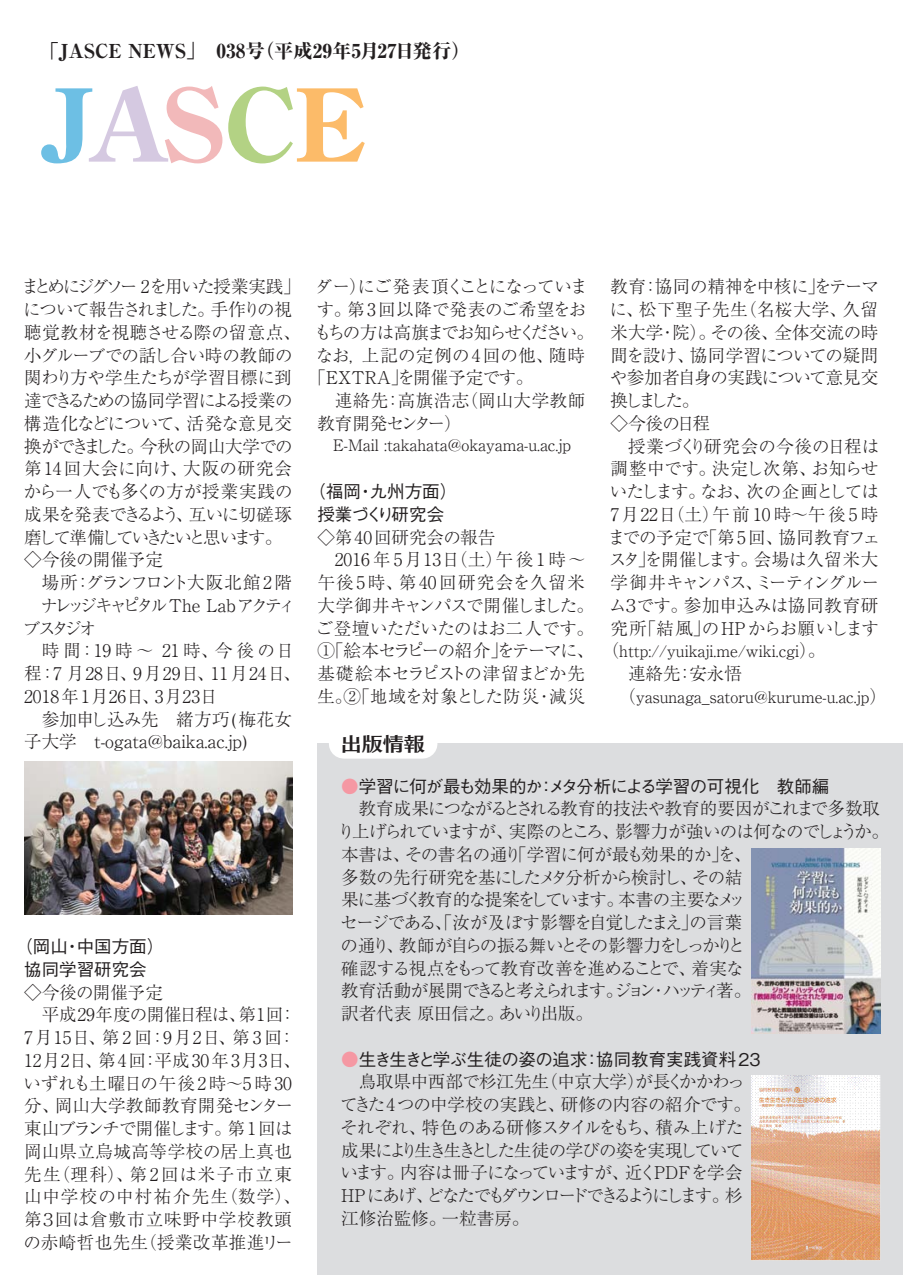
<style>
.page{position:relative;width:903px;height:1275px;background:#fff}
.page>*{position:absolute;margin:0;border:0;box-sizing:border-box;transform-origin:0 0}
.t1{font:800 19.25px "Ryumin Pro";color:#231f20}
.t2{font:19.07px "Skip Std B";color:#231f20;scale:1.1 1}
.t3{font:300 17.5px/22.8px "Ryumin Pro";letter-spacing:-.02em;color:#231f20}
.t4{font:300 17.5px/22.8px "Ryumin Pro";letter-spacing:-.07em;color:#231f20}
.t5{font:300 17.5px/22.8px "Ryumin Pro";letter-spacing:.025em;color:#231f20}
.t6{font:300 17.5px/22.8px "Ryumin Pro";letter-spacing:-.055em;color:#231f20}
.t7{font:300 17.5px/22.8px "Ryumin Pro";color:#231f20}
.t8{font:300 17.5px "Ryumin Pro";letter-spacing:.02em;color:#231f20}
.t9{font:300 17.5px "Ryumin Pro";letter-spacing:-.125em;color:#231f20}
.t10{font:300 17.5px "Ryumin Pro";letter-spacing:-.08em;color:#231f20}
.t11{font:300 17.5px "Ryumin Pro";letter-spacing:.03em;color:#231f20}
.t12{font:300 15.75px "Ryumin Pro";color:#231f20}
.s1{font-family:"Gothic BBB Pro";font-weight:500}
.s2{font-size:17.5px}
.s3{font-family:"Gothic BBB Pro";font-weight:500;color:#f598a3}
</style>
<div class="page">
<svg style="left:41px;top:86px;width:181px;height:77px"></svg>
<svg style="left:228px;top:87px;width:137px;height:76px"></svg>
<div style="left:317px;top:744px;width:586px;height:531px;background:#dcdddf"></div>
<img style="left:751px;top:1075px;width:129px;height:185px">
<img style="left:751px;top:849px;width:129px;height:184px">
<div style="left:344px;top:729px;width:79px;height:30px;background:#fff"></div>
<img style="left:24px;top:761px;width:268px;height:154px">
<p class="t1" style="left:40px;top:36px;width:432px">「JASCE NEWS」　038号（平成29年5月27日発行）</p>
<p class="t3" style="left:22px;top:274px;width:281px">まとめにジグソー 2を用いた授業実践」について報告されました。手作りの視聴覚教材を視聴させる際の留意点、小グルーブでの話し合い時の教師の関わり方や学生たちが学習目標に到達できるための協同学習による授業の構造化などについて、活発な意見交換ができました。今秋の岡山大学での第14回大会に向け、大阪の研究会から一人でも多くの方が授業実践の成果を発表できるよう、互いに切磋琢磨して準備していきたいと思います。◇今後の開催予定<br>　場所：グランフロント大阪北館 2 階　ナレッジキャピタル The Lab アクティブスタジオ<br>　時間：19 時～ 21 時、今後の日程：7 月28日、9月29日、11月24日、<br>2018年1月26日、3月23日<br>　参加申し込み先　緒方巧(梅花女子大学　t-ogata@baika.ac.jp)</p>
<p class="t10" style="left:315px;top:273px;width:274px">ダー）にご発表頂くことになっていま</p>
<p class="t8" style="left:317px;top:296px;width:271px">す。第3回以降で発表のご希望をお</p>
<p class="t9" style="left:314px;top:319px;width:281px">もちの方は高旗までお知らせください。</p>
<p class="t8" style="left:316px;top:341px;width:271px">なお，上記の定例の4回の他、随時</p>
<p class="t7" style="left:309px;top:365px;width:226px">「EXTRA」を開催予定です。</p>
<p class="t11" style="left:317px;top:387px;width:269px">　連絡先：高旗浩志（岡山大学教師</p>
<p class="t6" style="left:317px;top:411px;width:146px">教育開発センター）</p>
<p class="t12" style="left:317px;top:433px;width:255px">　E-Mail :takahata@okayama-u.ac.jp</p>
<p class="t7" style="left:315px;top:479px;width:280px;text-indent:-7px"><span class="s1">（福岡・九州方面）<br>授業づくり研究会<br></span>◇第40回研究会の報告<br>　2016 年 5月13日（土）午後 1 時～午後5時、第40回研究会を久留米大学御井キャンパスで開催しました。ご登壇いただいたのはお二人です。<br>①「絵本セラピーの紹介」をテーマに、基礎絵本セラピストの津留まどか先生。②「地域を対象とした防災・減災</p>
<p class="t2" style="left:341px;top:729px;width:78px">出版情報</p>
<p class="t3" style="left:608px;top:274px;width:274px">教育：協同の精神を中核に」をテーマに、松下聖子先生（名桜大学、久留米大学・院）。その後、全体交流の時間を設け、協同学習についての疑問や参加者自身の実践について意見交換しました。<br>◇今後の日程<br>　授業づくり研究会の今後の日程は調整中です。決定し次第、お知らせいたします。なお、次の企画としては<br>7月22日（土）午前 10 時～午後 5 時までの予定で「第5回、協同教育フェスタ」を開催します。会場は久留米大学御井キャンパス、ミーティングルーム３です。参加申込みは協同教育研究所「結風」のHPからお願いします</p>
<p class="t12" style="left:602px;top:639px;width:225px"><span class="s2">（</span>http://yuikaji.me/wiki.cgi<span class="s2">）。</span></p>
<p class="t3" style="left:610px;top:661px;width:133px">　連絡先：安永悟</p>
<p class="t12" style="left:618px;top:685px;width:270px"><span class="s2">（</span>yasunaga_satoru@kurume-u.ac.jp<span class="s2">）</span></p>
<p class="t5" style="left:23px;top:934px;width:279px;text-indent:-8px"><span class="s1">（岡山・中国方面）<br>協同学習研究会<br></span>◇今後の開催予定<br>　平成29年度の開催日程は、第1回：<br>7月15日、第 2 回：9月2日、第 3 回：<br>12月2日、第4回：平成30年3月3日、いずれも土曜日の午後2時～5時30分、岡山大学教師教育開発センター東山ブランチで開催します。第 1 回は岡山県立烏城高等学校の居上真也先生（理科）、第2回は米子市立東山中学校の中村祐介先生（数学）、第３回は倉敷市立味野中学校教頭の赤崎哲也先生（授業改革推進リー</p>
<p class="t4" style="left:338px;top:773px;width:553px"><span class="s3">●</span><span class="s1">学習に何が最も効果的か：メタ分析による学習の可視化　教師編<br></span>　教育成果につながるとされる教育的技法や教育的要因がこれまで多数取り上げられていますが、実際のところ、影響力が強いのは何なのでしょうか。本書は、その書名の通り「学習に何が最も効果的か」を、<br>多数の先行研究を基にしたメタ分析から検討し、その結<br>果に基づく教育的な提案をしています。本書の主要なメッ<br>セージである、「汝が及ぼす影響を自覚したまえ」の言葉<br>の通り、教師が自らの振る舞いとその影響力をしっかりと<br>確認する視点をもって教育改善を進めることで、着実な<br>教育活動が展開できると考えられます。ジョン・ハッティ著。<br>訳者代表 原田信之。あいり出版。</p>
<p class="t6" style="left:340px;top:1046px;width:422px"><span class="s3">●</span><span class="s1">生き生きと学ぶ生徒の姿の追求：協同教育実践資料23</span>　鳥取県中西部で杉江先生（中京大学）が長くかかわってきた4つの中学校の実践と、研修の内容の紹介です。それぞれ、特色のある研修スタイルをもち、積み上げた成果により生き生きとした生徒の学びの姿を実現していています。内容は冊子になっていますが、近くPDFを学会<br>HP にあげ、どなたでもダウンロードできるようにします。杉江修治監修。一粒書房。</p>
</div>
